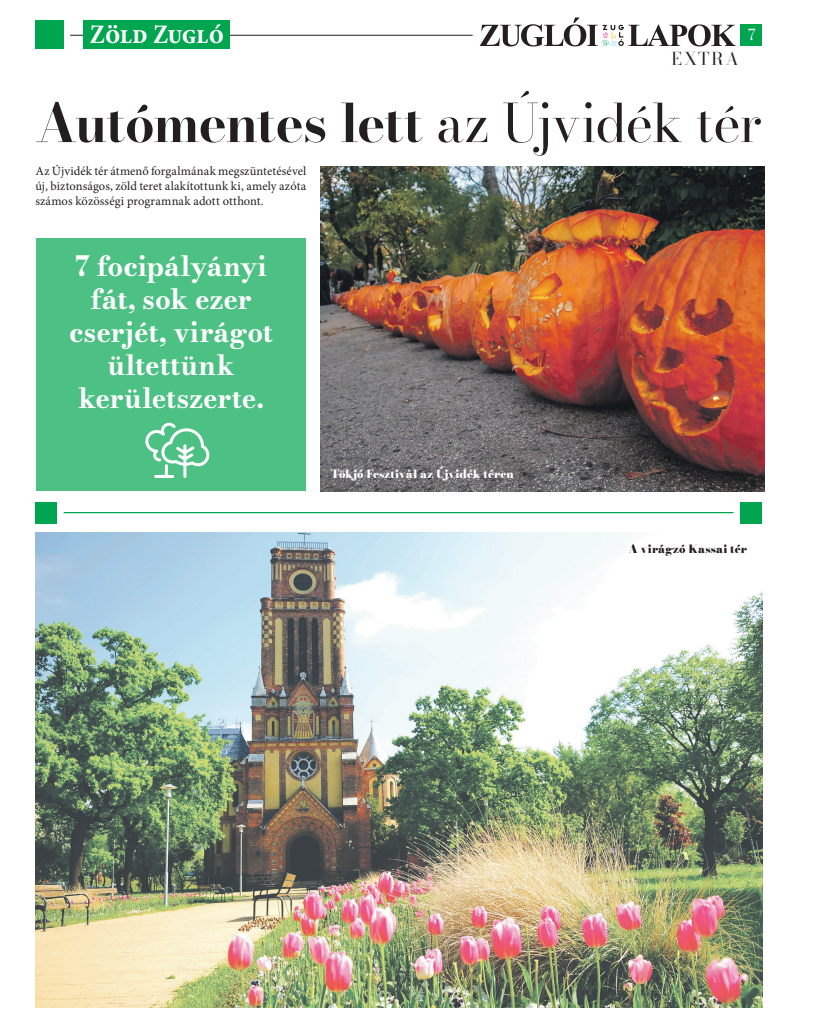
<style>
.page{position:relative;width:833px;height:1025px;background:#fff}
.page>*{position:absolute;margin:0;border:0;box-sizing:border-box;transform-origin:0 0}
.t1{font:700 52.5px "Bodoni Moda 24 pt";letter-spacing:-.02em;color:#231f20}
.t2{font:700 27.62px/33.1px "Bodoni Moda 06 pt";color:#fff;text-align:center}
.t3{font:700 condensed 27px "Minion Pro";letter-spacing:-.015em;color:#fff}
.t4{font:17.5px "Bodoni Moda 24 pt";letter-spacing:.105em;color:#231f20}
.t5{font:15px "Bodoni Moda 06 pt";color:#fff}
.t6{font:12.5px/15px "Minion Pro";letter-spacing:.005em;color:#231f20;text-align:justify}
.t7{font:11.25px "Bodoni Moda 24 pt Fatface";color:#fff}
.t8{font:11.25px "Bodoni Moda 24 pt Fatface";letter-spacing:.015em;color:#231f20}
.s1{font-weight:400}
</style>
<div class="page">
<svg style="left:480px;top:18px;width:256px;height:28px"></svg>
<div style="left:741px;top:25px;width:21px;height:21px;background:#00a54f"></div>
<hr style="left:70px;top:35px;width:402px;height:1px;background:#231f20">
<div style="left:35px;top:20px;width:29px;height:29px;background:#00a54f"></div>
<div style="left:36px;top:238px;width:269px;height:253px;background:#4dc084"></div>
<img style="left:35px;top:532px;width:727px;height:474px">
<img style="left:320px;top:166px;width:444px;height:325px">
<svg style="left:145px;top:422px;width:64px;height:56px"></svg>
<hr style="left:64px;top:512px;width:669px;height:1px;background:#00a54f">
<div style="left:35px;top:501px;width:22px;height:22px;background:#00a54f"></div>
<div style="left:741px;top:501px;width:21px;height:22px;background:#00a54f"></div>
<div style="left:84px;top:20px;width:146px;height:29px;background:#00a54f"></div>
<h3 class="t3" style="left:90px;top:15px;width:136px">Zöld Zugló</h3>
<h3 class="t4" style="left:671px;top:46px;width:69px">EXTRA</h3>
<p class="t5" style="left:748px;top:24px;width:9px">7</p>
<h1 class="t1" style="left:35px;top:87px;width:728px">Autómentes lett <span class="s1">az Újvidék tér</span></h1>
<p class="t6" style="left:35px;top:164px;width:272px">Az Újvidék tér átmenő forgalmának megszüntetésével új, biztonságos, zöld teret alakítottunk ki, amely azóta számos közösségi programnak adott otthont.</p>
<h2 class="t2" style="left:69px;top:249px;width:205px">7 focipályányi fát, sok ezer cserjét, virágot ültettünk kerületszerte.</h2>
<p class="t7" style="left:331px;top:466px;width:184px">Tökjó Fesztivál az Újvidék téren</p>
<p class="t8" style="left:628px;top:541px;width:120px">A virágzó Kassai tér</p>
</div>
